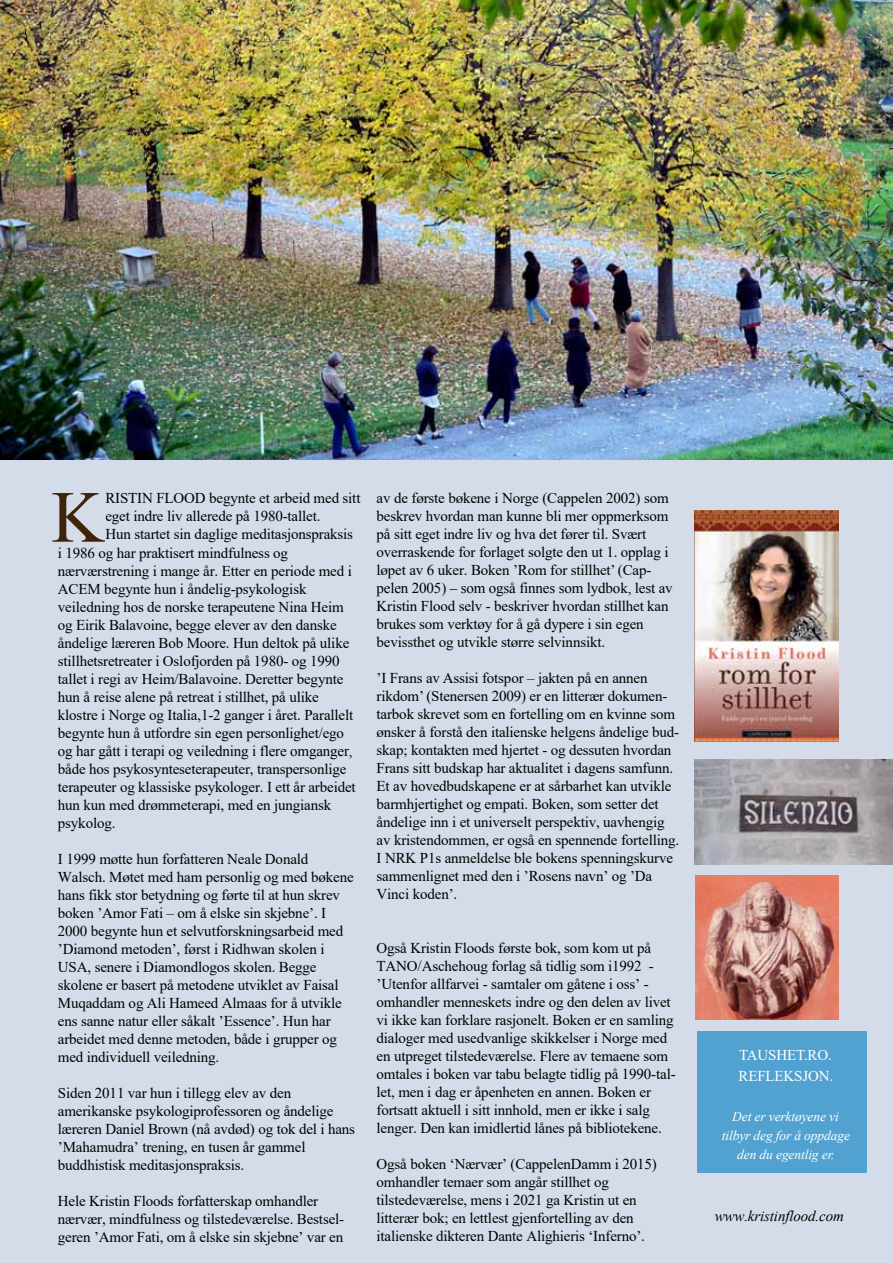
<style>
.page{position:relative;width:893px;height:1263px;background:#fff}
.page>*{position:absolute;margin:0;border:0;box-sizing:border-box;transform-origin:0 0}
.t1{font:73.5px "Times New Roman";color:#3e2408}
.t2{font:15px/18px "Times New Roman";letter-spacing:-.01em;color:#000}
.t3{font:15px/18px "Times New Roman";letter-spacing:-.01em;color:#000}
.t4{font:15px/21px "Times New Roman";letter-spacing:-.01em;color:#fff}
.t5{font:italic 15px "Times New Roman";letter-spacing:-.01em;color:#000}
.t6{font:italic 13.5px/18.9px "Times New Roman";letter-spacing:-.01em;color:#fff;text-align:center}
.s1{font-style:inherit}
</style>
<div class="page">
<div style="left:0;top:449px;width:893px;height:814px;background:#d5dce9"></div>
<img style="left:694px;top:510px;width:144px;height:231px">
<img style="left:694px;top:759px;width:199px;height:105px">
<img style="left:0;top:0;width:893px;height:459px">
<img style="left:696px;top:876px;width:142px;height:143px">
<div style="left:697px;top:1031px;width:169px;height:141px;background:#51a2d0"></div>
<h1 class="t1" style="left:51px;top:465px;width:55px">K</h1>
<p class="t2" style="left:105px;top:489px;width:257px">RISTIN FLOOD begynte et arbeid med sitt</p>
<p class="t2" style="left:105px;top:507px;width:217px">eget indre liv allerede på 1980-tallet.</p>
<p class="t2" style="left:105px;top:525px;width:249px">Hun startet sin daglige meditasjonspraksis</p>
<p class="t2" style="left:58px;top:544px;width:232px">i 1986 og har praktisert mindfulness og</p>
<p class="t2" style="left:58px;top:562px;width:295px">nærværstrening i mange år. Etter en periode med i</p>
<p class="t2" style="left:58px;top:580px;width:250px">ACEM begynte hun i åndelig-psykologisk</p>
<p class="t2" style="left:58px;top:598px;width:287px">veiledning hos de norske terapeutene Nina Heim</p>
<p class="t2" style="left:58px;top:616px;width:280px">og Eirik Balavoine, begge elever av den danske</p>
<p class="t2" style="left:58px;top:634px;width:293px">åndelige læreren Bob Moore. Hun deltok på ulike</p>
<p class="t2" style="left:58px;top:652px;width:283px">stillhetsretreater i Oslofjorden på 1980- og 1990</p>
<p class="t2" style="left:58px;top:670px;width:287px">tallet i regi av Heim/Balavoine. Deretter begynte</p>
<p class="t2" style="left:58px;top:688px;width:262px">hun å reise alene på retreat i stillhet, på ulike</p>
<p class="t2" style="left:58px;top:706px;width:297px">klostre i Norge og Italia,1-2 ganger i året. Parallelt</p>
<p class="t2" style="left:58px;top:724px;width:288px">begynte hun å utfordre sin egen personlighet/ego</p>
<p class="t3" style="left:58px;top:742px;width:296px">og har gått i terapi og veiledning i flere omganger,</p>
<p class="t2" style="left:58px;top:760px;width:299px">både hos psykosynteseterapeuter, transpersonlige terapeuter og klassiske psykologer. I ett år arbeidet hun kun med drømmeterapi, med en jungiansk psykolog.</p>
<p class="t2" style="left:58px;top:850px;width:297px">I 1999 møtte hun forfatteren Neale Donald Walsch. Møtet med ham personlig og med bøkene hans fikk stor betydning og førte til at hun skrev boken ’Amor Fati – om å elske sin skjebne’. I 2000 begynte hun et selvutforskningsarbeid med ’Diamond metoden’, først i Ridhwan skolen i USA, senere i Diamondlogos skolen. Begge skolene er basert på metodene utviklet av Faisal Muqaddam og Ali Hameed Almaas for å utvikle ens sanne natur eller såkalt ’Essence’. Hun har arbeidet med denne metoden, både i grupper og med individuell veiledning.</p>
<p class="t2" style="left:58px;top:1084px;width:299px">Siden 2011 <span class="s1">v</span>ar hun i tillegg elev av den amerikanske psykologiprofessoren og åndelige læreren Daniel Brown (<span class="s1">nå avdød</span>) og t<span class="s1">ok</span> del i hans ’Mahamudra’ trening, en tusen år gammel buddhistisk meditasjonspraksis.</p>
<p class="t3" style="left:58px;top:1192px;width:288px">Hele Kristin Floods forfatterskap omhandler nærvær, mindfulness og tilstedeværelse. Bestsel&shy;geren ’Amor Fati, om å elske sin skjebne’ var en</p>
<p class="t3" style="left:377px;top:489px;width:294px">av de første bøkene i Norge (Cappelen 2002) som</p>
<p class="t2" style="left:377px;top:507px;width:298px">beskrev hvordan man kunne bli mer oppmerksom på sitt eget indre liv og hva det fører til. Svært overraskende for forlaget solgte den ut 1. opplag i løpet av 6 uker. Boken ’Rom for stillhet’ (Cap&shy;<span class="s1">pelen 2005) – som også finnes som lydbok, lest</span> av Kristin Flood selv - beskriver hvordan stillhet kan brukes som verktøy for å gå dypere i sin egen bevissthet og utvikle større selvinnsikt.</p>
<p class="t2" style="left:377px;top:669px;width:304px">’I Frans av Assisi fotspor – jakten på en annen rikdom’ (Stenersen 2009) er en litterær dokumen&shy;tarbok skrevet som en fortelling om en kvinne som ønsker å forstå den italienske helgens åndelige bud&shy;skap; kontakten med hjertet - og dessuten hvordan Frans sitt budskap har aktualitet i dagens samfunn.<br>Et av hovedbudskapene er at sårbarhet kan utvikle barmhjertighet og empati. Boken, som setter det åndelige inn i et universelt perspektiv, uavhengig av kristendommen, er også en spennende fortelling.<br>I NRK P1s anmeldelse ble bokens spenningskurve sammenlignet med den i ’Rosens navn’ og ’Da Vinci koden’.</p>
<p class="t2" style="left:377px;top:939px;width:301px">Også Kristin Floods første bok, som kom ut på TANO/Aschehoug forlag så tidlig som i1992 - ’Utenfor allfarvei - samtaler om gåtene i oss’ - omhandler menneskets indre og den delen av livet vi ikke kan forklare rasjonelt. Boken er en samling dialoger med usedvanlige skikkelser i Norge med en utpreget tilstedeværelse. Flere av temaene som omtales i boken var tabu belagte tidlig på 1990-tal&shy;let, men i dag er åpenheten en annen. Boken er fortsatt aktuell i sitt innhold, men er ikke i salg lenger. Den kan imidlertid lånes på bibliotekene.</p>
<p class="t2" style="left:377px;top:1155px;width:282px">Også boken ‘Nærvær’ <span class="s1">(</span>CappelenDamm i 2015<span class="s1">) </span>omhandler temaer som angår stillhet og tilstedeværelse, mens i 2021 ga Kristin ut en litterær bok; en lettlest gjenfortelling av <span class="s1">den </span>italien<span class="s1">ske dikteren</span> Dante Alighieris ‘Inferno’.</p>
<p class="t4" style="left:738px;top:1044px;width:96px">TAUSHET.RO.<br>REFLEKSJON.</p>
<p class="t6" style="left:722px;top:1107px;width:130px">Det er verktøyene vi tilbyr deg for å oppdage den du egentlig er.</p>
<p class="t5" style="left:715px;top:1206px;width:131px">www.kristinflood.com</p>
</div>
